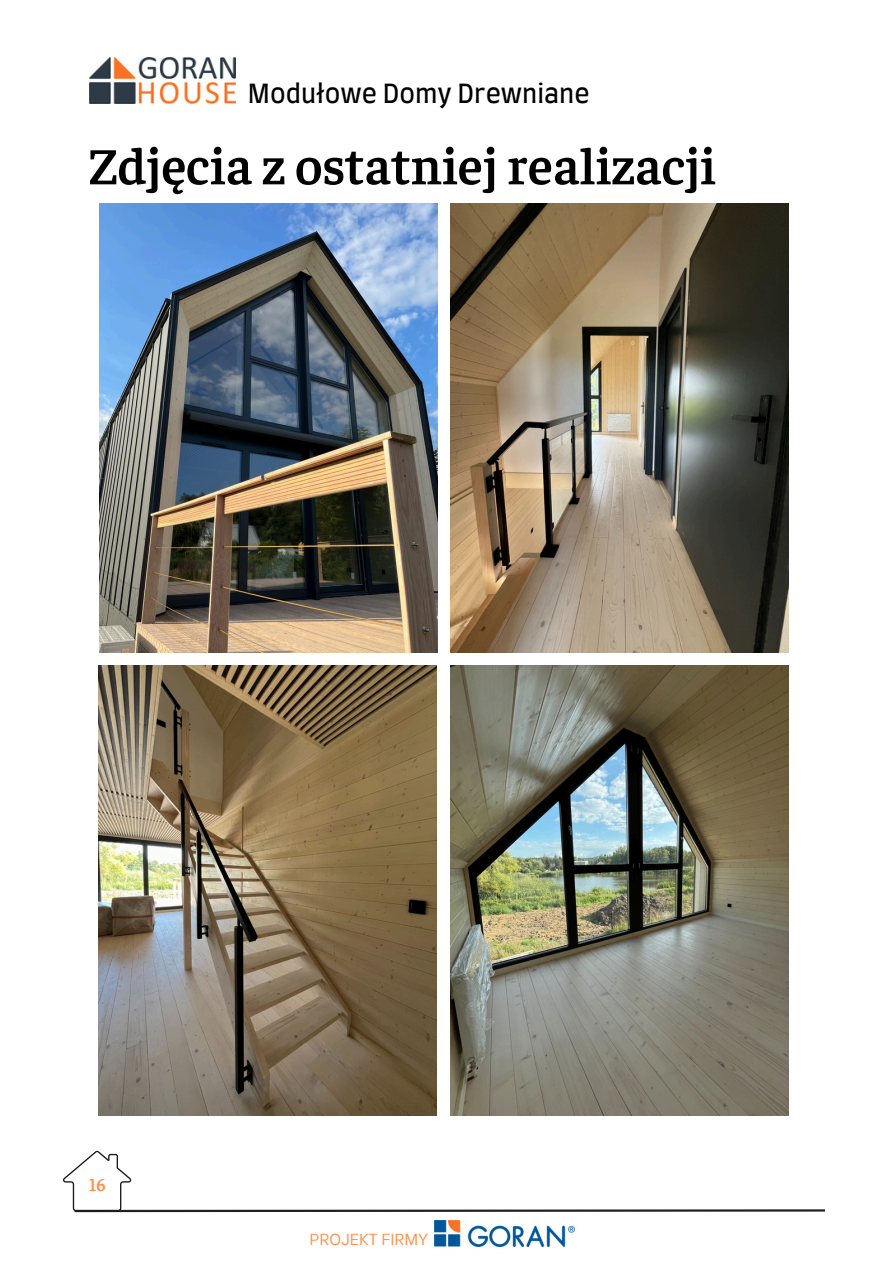
<style>
.page{position:relative;width:894px;height:1264px;background:#fff}
.page>*{position:absolute;margin:0;border:0;box-sizing:border-box;transform-origin:0 0}
.t1{font:600 52.5px "Faustina";color:#000}
.t2{font:25.2px "Farro";color:#000}
.t3{font:600 18px "Faustina";color:#ff914d}
.t4{font:15.9px "TT Interphases";color:#ff914d}
</style>
<div class="page">
<img style="left:99px;top:203px;width:338px;height:449px">
<img style="left:451px;top:203px;width:337px;height:449px">
<img style="left:98px;top:666px;width:338px;height:449px">
<img style="left:451px;top:666px;width:337px;height:449px">
<img style="left:89px;top:57px;width:147px;height:46px">
<svg style="left:63px;top:1150px;width:762px;height:63px"></svg>
<img style="left:434px;top:1220px;width:140px;height:26px">
<p class="t2" style="left:248px;top:82px;width:343px">Modułowe Domy Drewniane</p>
<p class="t1" style="left:89px;top:129px;width:628px">Zdjęcia z ostatniej realizacji</p>
<p class="t3" style="left:89px;top:1172px;width:19px">16</p>
<p class="t4" style="left:309px;top:1229px;width:120px">PROJEKT FIRMY</p>
</div>
